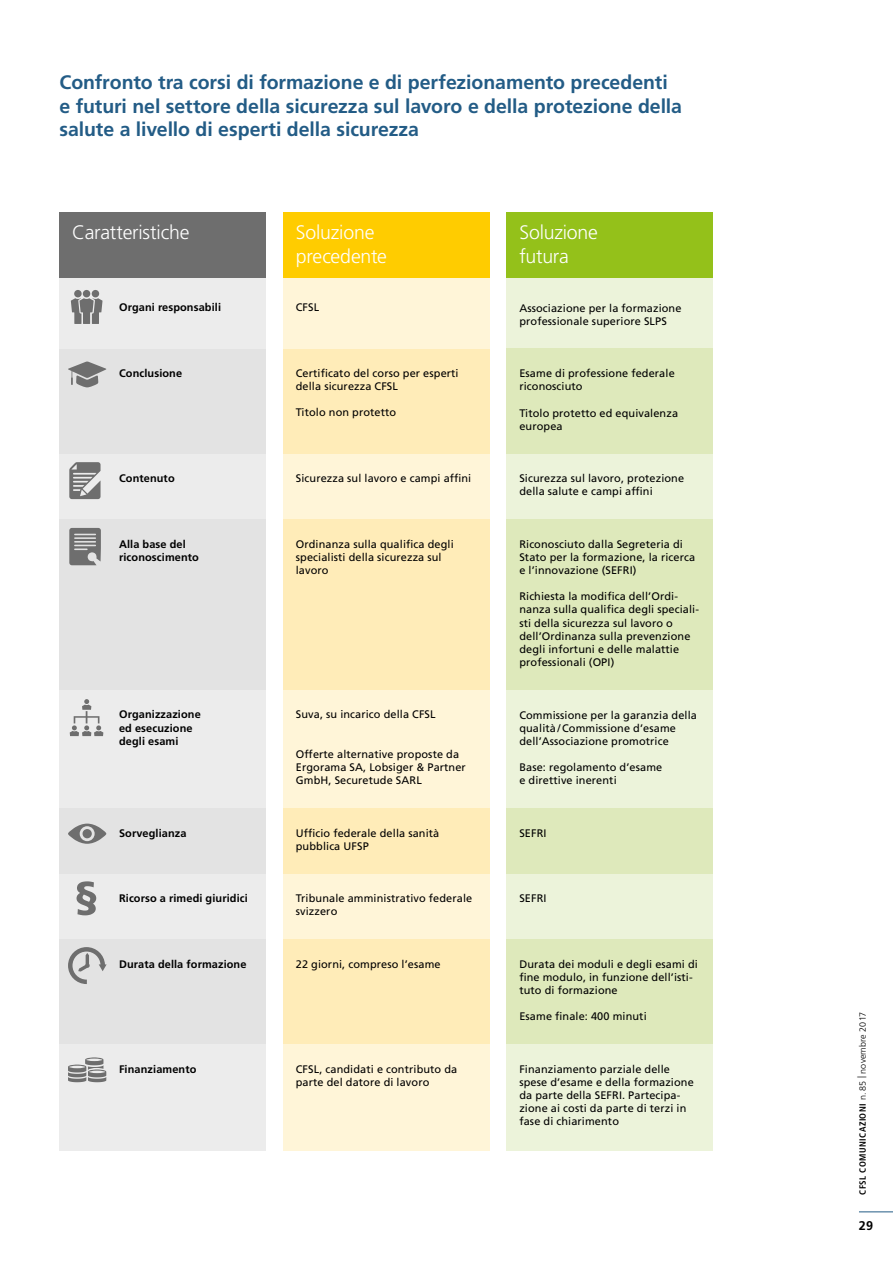
<style>
.page{position:relative;width:893px;height:1263px;background:#fff}
.page>*{position:absolute;margin:0;border:0;box-sizing:border-box;transform-origin:0 0}
.t1{font:700 19.5px/23.4px "Frutiger LT Std";letter-spacing:-.005em;color:#235c86}
.t2{font:300 19.5px/23.4px "Frutiger LT Std";letter-spacing:-.01em;color:#fff}
.t3{font:700 12.6px "Frutiger LT Std";color:#000}
.t4{font:10.95px/13.2px "Frutiger LT Std";letter-spacing:.01em;color:#000}
.t5{font:700 10.95px/13px "Frutiger LT Std";letter-spacing:.01em;color:#000}
.t6{font:700 condensed 9px "Frutiger LT Std";letter-spacing:.05em;color:#000}
.s1{font-weight:300;font-stretch:normal}
</style>
<div class="page">
<div style="left:283px;top:212px;width:207px;height:939px;background:#fff5d8"></div>
<div style="left:60px;top:212px;width:206px;height:939px;background:#ececec"></div>
<div style="left:507px;top:212px;width:206px;height:939px;background:#ecf3da"></div>
<div style="left:507px;top:349px;width:206px;height:105px;background:#dee9bb"></div>
<div style="left:283px;top:349px;width:207px;height:104px;background:#ffecb8"></div>
<div style="left:507px;top:519px;width:206px;height:171px;background:#dee9bb"></div>
<div style="left:283px;top:519px;width:207px;height:171px;background:#ffecb8"></div>
<div style="left:507px;top:808px;width:206px;height:66px;background:#dee9bb"></div>
<div style="left:283px;top:808px;width:207px;height:66px;background:#ffecb8"></div>
<div style="left:507px;top:939px;width:206px;height:105px;background:#dee9bb"></div>
<div style="left:283px;top:939px;width:207px;height:105px;background:#ffecb8"></div>
<div style="left:60px;top:212px;width:206px;height:66px;background:#6e6e6e"></div>
<div style="left:283px;top:212px;width:207px;height:66px;background:#fc0"></div>
<div style="left:507px;top:212px;width:206px;height:66px;background:#94c11a"></div>
<div style="left:60px;top:349px;width:206px;height:104px;background:#e3e3e3"></div>
<div style="left:60px;top:519px;width:206px;height:171px;background:#e3e3e3"></div>
<div style="left:60px;top:808px;width:206px;height:66px;background:#e3e3e3"></div>
<div style="left:60px;top:939px;width:206px;height:105px;background:#e3e3e3"></div>
<svg style="left:68px;top:947px;width:39px;height:37px"></svg>
<svg style="left:68px;top:361px;width:38px;height:26px"></svg>
<svg style="left:71px;top:290px;width:32px;height:34px"></svg>
<div style="left:83px;top:290px;width:7px;height:7px;background:#6e6e6e;border-radius:50%"></div>
<svg style="left:70px;top:699px;width:33px;height:37px"></svg>
<svg style="left:68px;top:824px;width:38px;height:20px"></svg>
<svg style="left:77px;top:881px;width:19px;height:34px"></svg>
<svg style="left:68px;top:1057px;width:38px;height:25px"></svg>
<svg style="left:69px;top:462px;width:32px;height:37px"></svg>
<svg style="left:69px;top:528px;width:32px;height:37px"></svg>
<hr style="left:859px;top:1211px;width:34px;height:1px;background:#235c86">
<h1 class="t1" style="left:60px;top:71px;width:624px">Confronto tra corsi di formazione e di perfezionamento precedenti e futuri nel settore della sicurezza sul lavoro e della protezione della salute a livello di esperti della sicurezza</h1>
<h1 class="t2" style="left:72px;top:221px;width:119px">Caratteristiche</h1>
<h1 class="t2" style="left:296px;top:221px;width:93px">Soluzione precedente</h1>
<h1 class="t2" style="left:519px;top:221px;width:80px">Soluzione futura</h1>
<p class="t5" style="left:119px;top:301px;width:104px">Organi responsabili</p>
<p class="t4" style="left:296px;top:301px;width:25px">CFSL</p>
<p class="t4" style="left:519px;top:301px;width:164px">Associazione per la formazione professionale superiore SLPS</p>
<p class="t5" style="left:119px;top:367px;width:65px">Conclusione</p>
<p class="t4" style="left:296px;top:367px;width:164px">Certificato del corso per esperti della sicurezza CFSL</p>
<p class="t4" style="left:296px;top:406px;width:102px">Titolo non protetto</p>
<p class="t4" style="left:519px;top:367px;width:157px">Esame di professione federale riconosciuto</p>
<p class="t4" style="left:519px;top:406px;width:160px">Titolo protetto ed equivalenza europea</p>
<p class="t5" style="left:119px;top:472px;width:57px">Contenuto</p>
<p class="t4" style="left:296px;top:472px;width:177px">Sicurezza sul lavoro e campi affini</p>
<p class="t4" style="left:519px;top:472px;width:166px">Sicurezza sul lavoro, protezione della salute e campi affini</p>
<p class="t5" style="left:119px;top:537px;width:81px">Alla base del riconoscimento</p>
<p class="t4" style="left:296px;top:537px;width:159px">Ordinanza sulla qualifica degli specialisti della sicurezza sul lavoro</p>
<p class="t4" style="left:519px;top:537px;width:177px">Riconosciuto dalla Segreteria di<br>Stato per la formazione, la ricerca e l’innovazione (SEFRI)</p>
<p class="t4" style="left:519px;top:590px;width:181px">Richiesta la modifica dell’Ordi&shy;nanza sulla qualifica degli speciali&shy;sti della sicurezza sul lavoro o dell’Ordinanza sulla prevenzione degli infortuni e delle malattie professionali (OPI)</p>
<p class="t5" style="left:119px;top:708px;width:83px">Organizzazione ed esecuzione degli esami</p>
<p class="t4" style="left:296px;top:708px;width:141px">Suva, su incarico della CFSL</p>
<p class="t4" style="left:296px;top:747px;width:172px">Offerte alternative proposte da<br>Ergorama SA, Lobsiger &amp; Partner<br>GmbH, Securetude SARL</p>
<p class="t4" style="left:519px;top:708px;width:179px">Commissione per la garanzia della qualità /Commissione d’esame dell’Associazione promotrice</p>
<p class="t4" style="left:519px;top:761px;width:144px">Base: regolamento d’esame e direttive inerenti</p>
<p class="t5" style="left:119px;top:826px;width:69px">Sorveglianza</p>
<p class="t4" style="left:296px;top:826px;width:145px">Ufficio federale della sanità pubblica UFSP</p>
<p class="t4" style="left:519px;top:826px;width:29px">SEFRI</p>
<p class="t5" style="left:119px;top:892px;width:130px">Ricorso a rimedi giuridici</p>
<p class="t4" style="left:296px;top:892px;width:178px">Tribunale amministrativo federale svizzero</p>
<p class="t4" style="left:519px;top:892px;width:29px">SEFRI</p>
<p class="t5" style="left:119px;top:957px;width:129px">Durata della formazione</p>
<p class="t4" style="left:296px;top:957px;width:146px">22 giorni, compreso l’esame</p>
<p class="t4" style="left:519px;top:958px;width:180px">Durata dei moduli e degli esami di fine modulo, in funzione dell’isti&shy;tuto di formazione</p>
<p class="t4" style="left:519px;top:1010px;width:129px">Esame finale: 400 minuti</p>
<p class="t5" style="left:119px;top:1062px;width:79px">Finanziamento</p>
<p class="t4" style="left:296px;top:1062px;width:163px">CFSL, candidati e contributo da parte del datore di lavoro</p>
<p class="t4" style="left:519px;top:1062px;width:176px">Finanziamento parziale delle spese d’esame e della formazione da parte della SEFRI. Partecipa&shy;zione ai costi da parte di terzi in fase di chiarimento</p>
<p class="t6" style="left:857px;top:1195px;width:185px;rotate:-90deg">CFSL COMUNICAZIONI <span class="s1">n. 85 </span><sup>|</sup> <span class="s1">novembre 2017</span></p>
<p class="t3" style="left:859px;top:1218px;width:16px">29</p>
</div>
